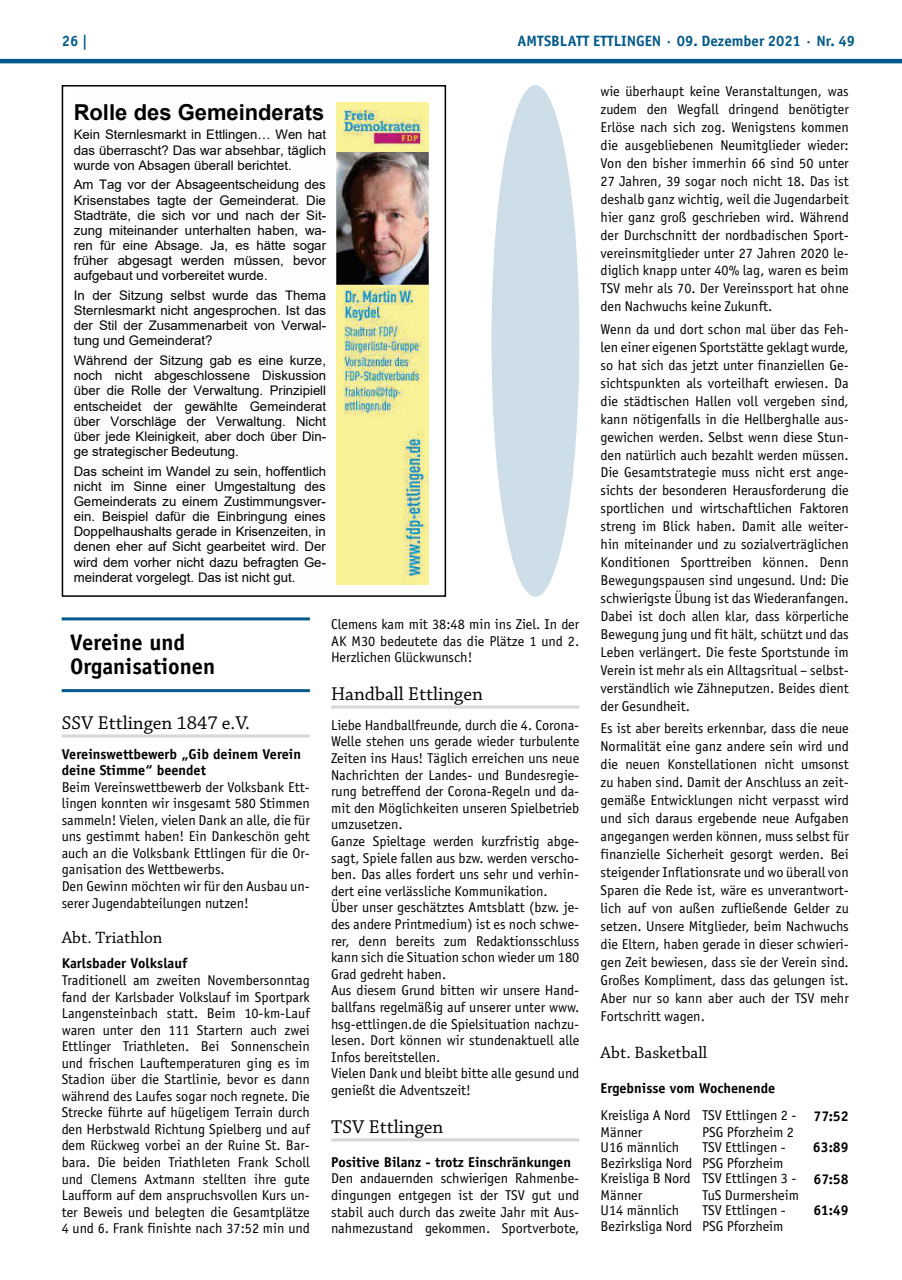
<style>
.page{position:relative;width:902px;height:1280px;background:#fff}
.page>*{position:absolute;margin:0;border:0;box-sizing:border-box;transform-origin:0 0}
.t1{font:700 22.5px/24px "Officina Sans";color:#000}
.t2{font:700 22.05px "Arial";color:#000}
.t3{font:19.5px "Chaparral Pro";color:#000}
.t4{font:17.25px "Chaparral Pro";color:#000}
.t5{font:700 15px "Officina Sans";color:#00588b}
.t6{font:14.25px/18px "Officina Sans";color:#000}
.t7{font:700 14.25px/16.5px "Officina Sans";color:#000}
.t8{font:13.2px/15.1px "Arial";letter-spacing:.005em;color:#000;text-align:justify}
</style>
<div class="page">
<hr style="left:0;top:59px;width:901px;height:4px;background:#00588b">
<hr style="left:62px;top:617px;width:248px;height:3px;background:#00588b">
<hr style="left:62px;top:689px;width:248px;height:3px;background:#00588b">
<hr style="left:62px;top:734px;width:248px;height:4px;background:#e1e1e2">
<hr style="left:331px;top:705px;width:248px;height:4px;background:#e1e1e2">
<hr style="left:331px;top:1138px;width:248px;height:3px;background:#d8d8d9">
<img style="left:336px;top:102px;width:92px;height:483px">
<img style="left:336px;top:152px;width:92px;height:133px">
<div style="left:62px;top:85px;width:384px;height:512px;border:2px solid #000"></div>
<div style="left:491px;top:85px;width:88px;height:512px;background:#cddee8;border-radius:50%"></div>
<p class="t5" style="left:62px;top:32px;width:28px">26 |</p>
<p class="t5" style="left:517px;top:32px;width:339px">AMTSBLATT ETTLINGEN · 09. Dezember 2021 · Nr. 49</p>
<h2 class="t2" style="left:74px;top:96px;width:252px">Rolle des Gemeinderats</h2>
<p class="t8" style="left:74px;top:127px;width:254px">Kein Sternlesmarkt in Ettlingen… Wen hat das überrascht? Das war absehbar, täglich wurde von Absagen überall berichtet.</p>
<p class="t8" style="left:74px;top:177px;width:254px">Am Tag vor der Absageentscheidung des Krisenstabes tagte der Gemeinderat. Die Stadträte, die sich vor und nach der Sit&shy;zung miteinander unterhalten haben, wa&shy;ren für eine Absage. Ja, es hätte sogar früher abgesagt werden müssen, bevor aufgebaut und vorbereitet wurde.</p>
<p class="t8" style="left:74px;top:288px;width:254px">In der Sitzung selbst wurde das Thema Sternlesmarkt nicht angesprochen. Ist das der Stil der Zusammenarbeit von Verwal&shy;tung und Gemeinderat?</p>
<p class="t8" style="left:74px;top:353px;width:254px">Während der Sitzung gab es eine kurze, noch nicht abgeschlossene Diskussion über die Rolle der Verwaltung. Prinzipiell entscheidet der gewählte Gemeinderat über Vorschläge der Verwaltung. Nicht über jede Kleinigkeit, aber doch über Din&shy;ge strategischer Bedeutung.</p>
<p class="t8" style="left:74px;top:463px;width:254px">Das scheint im Wandel zu sein, hoffentlich nicht im Sinne einer Umgestaltung des Gemeinderats zu einem Zustimmungsver&shy;ein. Beispiel dafür die Einbringung eines Doppelhaushalts gerade in Krisenzeiten, in denen eher auf Sicht gearbeitet wird. Der wird dem vorher nicht dazu befragten Ge&shy;meinderat vorgelegt. Das ist nicht gut.</p>
<h1 class="t1" style="left:70px;top:630px;width:147px">Vereine und<br>Organisationen</h1>
<h3 class="t3" style="left:62px;top:712px;width:189px">SSV Ettlingen 1847 e.V.</h3>
<p class="t7" style="left:62px;top:745px;width:241px">Vereinswettbewerb „Gib deinem Verein deine Stimme“ beendet</p>
<p class="t6" style="left:62px;top:779px;width:250px;line-height:16.5px">Beim Vereinswettbewerb der Volksbank Ett&shy;lingen konnten wir insgesamt 580 Stimmen sammeln! Vielen, vielen Dank an alle, die für uns gestimmt haben! Ein Dankeschön geht auch an die Volksbank Ettlingen für die Or&shy;ganisation des Wettbewerbs.<br>Den Gewinn möchten wir für den Ausbau un&shy;serer Jugendabteilungen nutzen!</p>
<p class="t4" style="left:62px;top:928px;width:102px">Abt. Triathlon</p>
<p class="t7" style="left:62px;top:955px;width:127px">Karlsbader Volkslauf</p>
<p class="t6" style="left:62px;top:972px;width:250px;line-height:16.5px;text-align:justify">Traditionell am zweiten Novembersonntag fand der Karlsbader Volkslauf im Sportpark Langensteinbach statt. Beim 10-km-Lauf waren unter den 111 Startern auch zwei Ettlinger Triathleten. Bei Sonnenschein und frischen Lauftemperaturen ging es im Stadion über die Startlinie, bevor es dann während des Laufes sogar noch regnete. Die Strecke führte auf hügeligem Terrain durch den Herbstwald Richtung Spielberg und auf dem Rückweg vorbei an der Ruine St. Bar&shy;bara. Die beiden Triathleten Frank Scholl und Clemens Axtmann stellten ihre gute Laufform auf dem anspruchsvollen Kurs un&shy;ter Beweis und belegten die Gesamtplätze 4 und 6. Frank finishte nach 37:52 min und</p>
<p class="t6" style="left:331px;top:616px;width:249px;line-height:16.6px;text-align:justify">Clemens kam mit 38:48 min ins Ziel. In der AK M30 bedeutete das die Plätze 1 und 2.<br>Herzlichen Glückwunsch!</p>
<h3 class="t3" style="left:331px;top:683px;width:153px">Handball Ettlingen</h3>
<p class="t6" style="left:331px;top:716px;width:250px;line-height:16.6px">Liebe Handballfreunde, durch die 4. Corona-Welle stehen uns gerade wieder turbulente Zeiten ins Haus! Täglich erreichen uns neue Nachrichten der Landes- und Bundesregie&shy;rung betreffend der Corona-Regeln und da&shy;mit den Möglichkeiten unseren Spielbetrieb umzusetzen.<br>Ganze Spieltage werden kurzfristig abge&shy;sagt, Spiele fallen aus bzw. werden verscho&shy;ben. Das alles fordert uns sehr und verhin&shy;dert eine verlässliche Kommunikation.<br>Über unser geschätztes Amtsblatt (bzw. je&shy;des andere Printmedium) ist es noch schwe&shy;rer, denn bereits zum Redaktionsschluss kann sich die Situation schon wieder um 180<br>Grad gedreht haben.<br>Aus diesem Grund bitten wir unsere Hand&shy;ballfans regelmäßig auf unserer unter www. hsg-ettlingen.de die Spielsituation nachzu&shy;lesen. Dort können wir stundenaktuell alle Infos bereitstellen.<br>Vielen Dank und bleibt bitte alle gesund und genießt die Adventszeit!</p>
<h3 class="t3" style="left:331px;top:1116px;width:114px">TSV Ettlingen</h3>
<p class="t7" style="left:331px;top:1153px;width:241px">Positive Bilanz - trotz Einschränkungen</p>
<p class="t6" style="left:331px;top:1170px;width:250px;line-height:16.6px;text-align:justify">Den andauernden schwierigen Rahmenbe&shy;dingungen entgegen ist der TSV gut und stabil auch durch das zweite Jahr mit Aus&shy;nahmezustand gekommen. Sportverbote,</p>
<p class="t6" style="left:600px;top:82px;width:250px;text-align:justify">wie überhaupt keine Veranstaltungen, was zudem den Wegfall dringend benötigter Erlöse nach sich zog. Wenigstens kommen die ausgebliebenen Neumitglieder wieder:<br>Von den bisher immerhin 66 sind 50 unter 27 Jahren, 39 sogar noch nicht 18. Das ist deshalb ganz wichtig, weil die Jugendarbeit hier ganz groß geschrieben wird. Während der Durchschnitt der nordbadischen Sport&shy;vereinsmitglieder unter 27 Jahren 2020 le&shy;diglich knapp unter 40% lag, waren es beim TSV mehr als 70. Der Vereinssport hat ohne den Nachwuchs keine Zukunft.</p>
<p class="t6" style="left:600px;top:320px;width:250px;text-align:justify">Wenn da und dort schon mal über das Feh&shy;len einer eigenen Sportstätte geklagt wurde, so hat sich das jetzt unter finanziellen Ge&shy;sichtspunkten als vorteilhaft erwiesen. Da die städtischen Hallen voll vergeben sind, kann nötigenfalls in die Hellberghalle aus&shy;gewichen werden. Selbst wenn diese Stun&shy;den natürlich auch bezahlt werden müssen.<br>Die Gesamtstrategie muss nicht erst ange&shy;sichts der besonderen Herausforderung die sportlichen und wirtschaftlichen Faktoren streng im Blick haben. Damit alle weiter&shy;hin miteinander und zu sozialverträglichen Konditionen Sporttreiben können. Denn Bewegungspausen sind ungesund. Und: Die schwierigste Übung ist das Wiederanfangen.<br>Dabei ist doch allen klar, dass körperliche Bewegung jung und fit hält, schützt und das Leben verlängert. Die feste Sportstunde im Verein ist mehr als ein Alltagsritual – selbst&shy;verständlich wie Zähneputzen. Beides dient der Gesundheit.</p>
<p class="t6" style="left:600px;top:720px;width:250px;text-align:justify">Es ist aber bereits erkennbar, dass die neue Normalität eine ganz andere sein wird und die neuen Konstellationen nicht umsonst zu haben sind. Damit der Anschluss an zeit&shy;gemäße Entwicklungen nicht verpasst wird und sich daraus ergebende neue Aufgaben angegangen werden können, muss selbst für finanzielle Sicherheit gesorgt werden. Bei steigender Inflationsrate und wo überall von Sparen die Rede ist, wäre es unverantwort&shy;lich auf von außen zufließende Gelder zu setzen. Unsere Mitglieder, beim Nachwuchs die Eltern, haben gerade in dieser schwieri&shy;gen Zeit bewiesen, dass sie der Verein sind.<br>Großes Kompliment, dass das gelungen ist.<br>Aber nur so kann aber auch der TSV mehr Fortschritt wagen.</p>
<p class="t4" style="left:600px;top:1043px;width:108px">Abt. Basketball</p>
<p class="t7" style="left:600px;top:1080px;width:176px">Ergebnisse vom Wochenende</p>
<p class="t6" style="left:600px;top:1107px;width:91px;line-height:16.5px">Kreisliga A Nord<br>Männer</p>
<p class="t6" style="left:702px;top:1107px;width:96px;line-height:16.5px">TSV Ettlingen 2 -<br>PSG Pforzheim 2</p>
<p class="t7" style="left:813px;top:1107px;width:37px">77:52</p>
<p class="t6" style="left:600px;top:1139px;width:93px;line-height:16.5px">U16 männlich<br>Bezirksliga Nord</p>
<p class="t6" style="left:702px;top:1139px;width:85px;line-height:16.5px">TSV Ettlingen -<br>PSG Pforzheim</p>
<p class="t7" style="left:812px;top:1139px;width:37px">63:89</p>
<p class="t6" style="left:600px;top:1170px;width:91px;line-height:16.5px">Kreisliga B Nord<br>Männer</p>
<p class="t6" style="left:702px;top:1170px;width:99px;line-height:16.5px">TSV Ettlingen 3 -<br>TuS Durmersheim</p>
<p class="t7" style="left:813px;top:1170px;width:37px">67:58</p>
<p class="t6" style="left:600px;top:1201px;width:93px;line-height:16.5px">U14 männlich<br>Bezirksliga Nord</p>
<p class="t6" style="left:702px;top:1201px;width:85px;line-height:16.5px">TSV Ettlingen -<br>PSG Pforzheim</p>
<p class="t7" style="left:813px;top:1202px;width:37px">61:49</p>
</div>
